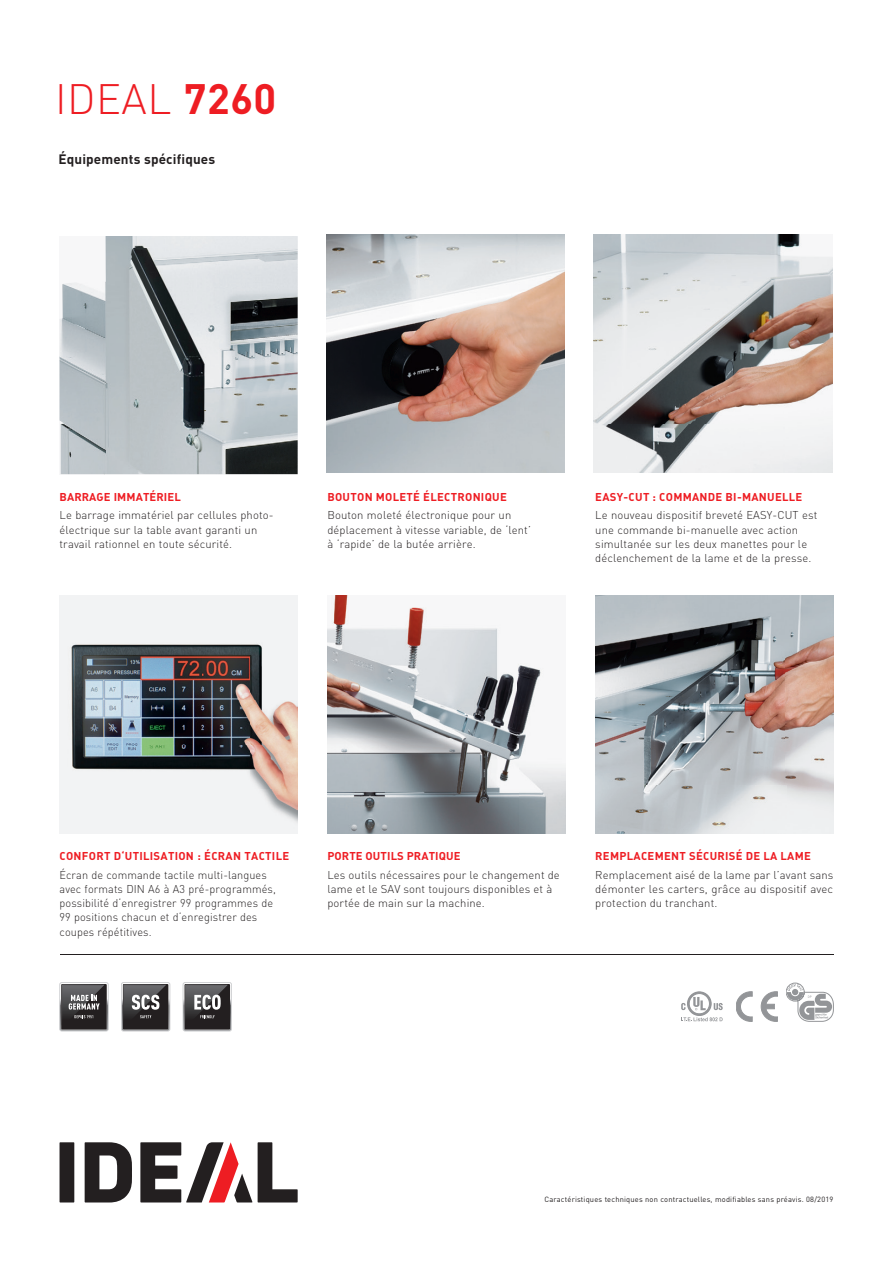
<style>
.page{position:relative;width:893px;height:1263px;background:#fff}
.page>*{position:absolute;margin:0;border:0;box-sizing:border-box;transform-origin:0 0}
.t1{font:300 42px "DIN";letter-spacing:.01em;color:#ee1d23}
.t2{font:700 13.5px "DIN";letter-spacing:.01em;color:#231f20}
.t3{font:300 11.25px/14.2px "DIN";letter-spacing:.01em;color:#231f20}
.t4{font:700 11.25px "DIN";letter-spacing:.025em;color:#ee1d23}
.t5{font:7.5px "DIN";letter-spacing:.025em;color:#231f20}
.s1{font-weight:700}
</style>
<div class="page">
<img style="left:594px;top:235px;width:238px;height:238px">
<img style="left:327px;top:595px;width:239px;height:238px">
<img style="left:595px;top:595px;width:238px;height:238px">
<div style="left:60px;top:595px;width:238px;height:238px;background:#f2f3f4"></div>
<img style="left:71px;top:644px;width:227px;height:178px">
<img style="left:60px;top:236px;width:238px;height:238px">
<img style="left:327px;top:235px;width:238px;height:238px">
<div style="left:60px;top:1142px;width:14px;height:60px;background:#231f20"></div>
<svg style="left:258px;top:1142px;width:40px;height:60px"></svg>
<svg style="left:85px;top:1142px;width:47px;height:60px"></svg>
<svg style="left:140px;top:1142px;width:112px;height:60px"></svg>
<hr style="left:60px;top:955px;width:773px;height:1px;background:#231f20">
<svg style="left:121px;top:982px;width:49px;height:49px;background:#5f5d5e"></svg>
<svg style="left:183px;top:982px;width:49px;height:49px;background:#605e5f"></svg>
<svg style="left:786px;top:983px;width:47px;height:38px"></svg>
<svg style="left:736px;top:992px;width:16px;height:29px"></svg>
<svg style="left:761px;top:992px;width:16px;height:29px"></svg>
<div style="left:687px;top:991px;width:25px;height:25px;border:1px solid #939598;border-radius:50%"></div>
<svg style="left:681px;top:992px;width:42px;height:29px"></svg>
<svg style="left:60px;top:982px;width:48px;height:49px;background:#5b595b"></svg>
<h1 class="t1" style="left:55px;top:73px;width:223px">IDEAL <span class="s1">7260</span></h1>
<p class="t2" style="left:58px;top:151px;width:158px">Équipements spécifiques</p>
<p class="t4" style="left:60px;top:489px;width:123px">BARRAGE IMMATÉRIEL</p>
<p class="t3" style="left:60px;top:508px;width:216px">Le barrage immatériel par cellules photo&shy;électrique sur la table avant garanti un travail rationnel en toute sécurité.</p>
<p class="t4" style="left:327px;top:489px;width:181px">BOUTON MOLETÉ ÉLECTRONIQUE</p>
<p class="t3" style="left:327px;top:508px;width:205px">Bouton moleté électronique pour un déplacement à vitesse variable, de ‘lent’ à ‘rapide’ de la butée arrière.</p>
<p class="t4" style="left:595px;top:489px;width:209px">EASY-CUT : COMMANDE BI-MANUELLE</p>
<p class="t3" style="left:595px;top:508px;width:224px">Le nouveau dispositif breveté EASY-CUT est une commande bi-manuelle avec action simultanée sur les deux manettes pour le déclenchement de la lame et de la presse.</p>
<p class="t4" style="left:60px;top:848px;width:231px">CONFORT D‘UTILISATION : ÉCRAN TACTILE</p>
<p class="t3" style="left:60px;top:867px;width:218px">Écran de commande tactile multi-langues avec formats DIN A6 à A3 pré-programmés, possibilité d‘enregistrer 99 programmes de 99 positions chacun et d‘enregistrer des coupes répétitives.</p>
<p class="t4" style="left:327px;top:848px;width:135px">PORTE OUTILS PRATIQUE</p>
<p class="t3" style="left:327px;top:867px;width:234px">Les outils nécessaires pour le changement de lame et le SAV sont toujours disponibles et à portée de main sur la machine.</p>
<p class="t4" style="left:595px;top:848px;width:217px">REMPLACEMENT SÉCURISÉ DE LA LAME</p>
<p class="t3" style="left:595px;top:867px;width:240px;text-align:justify">Remplacement aisé de la lame par l’avant sans démonter les carters, grâce au dispositif avec protection du tranchant.</p>
<p class="t5" style="left:544px;top:1195px;width:290px">Caractéristiques techniques non contractuelles, modifiables sans préavis. 08/2019</p>
</div>
